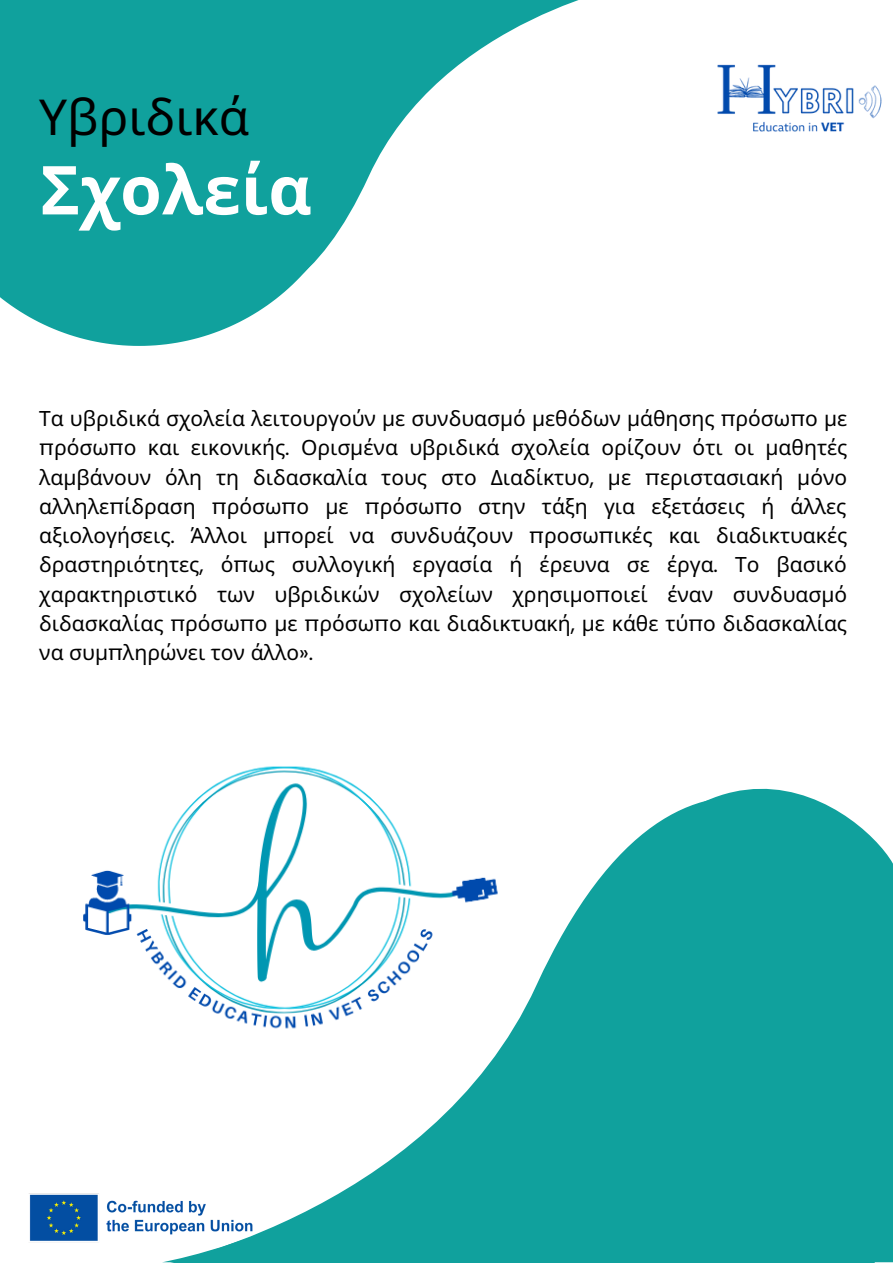
<style>
.page{position:relative;width:893px;height:1264px;background:#fff}
.page>*{position:absolute;margin:0;border:0;box-sizing:border-box;transform-origin:0 0}
.t1{font:700 67.5px "Noto Sans";color:#fff}
.t2{font:49.5px "Noto Sans";color:#000}
.t3{font:21px/29.2px "Noto Sans";color:#000;text-align:justify}
.s1{font-family:"Poppins"}
</style>
<div class="page">
<svg style="left:362px;top:0;width:217px;height:190px"></svg>
<div style="left:874px;top:839px;width:18px;height:423px;background:#10a19d"></div>
<svg style="left:0;top:0;width:362px;height:346px;background:#27aaa6"></svg>
<img style="left:717px;top:64px;width:165px;height:68px">
<img style="left:83px;top:870px;width:56px;height:66px">
<svg style="left:139px;top:766px;width:735px;height:496px;fill:#10a19d"></svg>
<img style="left:29px;top:1192px;width:240px;height:51px">
<p class="t2" style="left:39px;top:82px;width:212px">Υβριδικά</p>
<p class="t1" style="left:40px;top:142px;width:273px">Σχολεία</p>
<p class="t3" style="left:39px;top:403px;width:809px">Τα υβριδικά σχολεία λειτουργούν με συνδυασμό μεθόδων μάθησης <span class="s1">π</span>ρόσω<span class="s1">π</span>ο με <span class="s1">π</span>ρόσω<span class="s1">π</span>ο και εικονικής<span class="s1">.</span> Ορισμένα υβριδικά σχολεία ορίζουν ότι οι μαθητές λαμβάνουν όλη τη διδασκαλία τους στο Διαδίκτυο<span class="s1">,</span> με <span class="s1">π</span>εριστασιακή μόνο αλληλε<span class="s1">π</span>ίδραση <span class="s1">π</span>ρόσω<span class="s1">π</span>ο με <span class="s1">π</span>ρόσω<span class="s1">π</span>ο στην τάξη για εξετάσεις ή άλλες αξιολογήσεις<span class="s1">.</span> Άλλοι μ<span class="s1">π</span>ορεί να συνδυάζουν <span class="s1">π</span>ροσω<span class="s1">π</span>ικές και διαδικτυακές δραστηριότητες<span class="s1">,</span> ό<span class="s1">π</span>ως συλλογική εργασία ή έρευνα σε έργα<span class="s1">.</span> Το βασικό χαρακτηριστικό των υβριδικών σχολείων χρησιμο<span class="s1">π</span>οιεί έναν συνδυασμό διδασκαλίας <span class="s1">π</span>ρόσω<span class="s1">π</span>ο με <span class="s1">π</span>ρόσω<span class="s1">π</span>ο και διαδικτυακή<span class="s1">,</span> με κάθε τύ<span class="s1">π</span>ο διδασκαλίας να συμ<span class="s1">π</span>ληρώνει τον άλλο<span class="s1">».</span></p>
</div>
